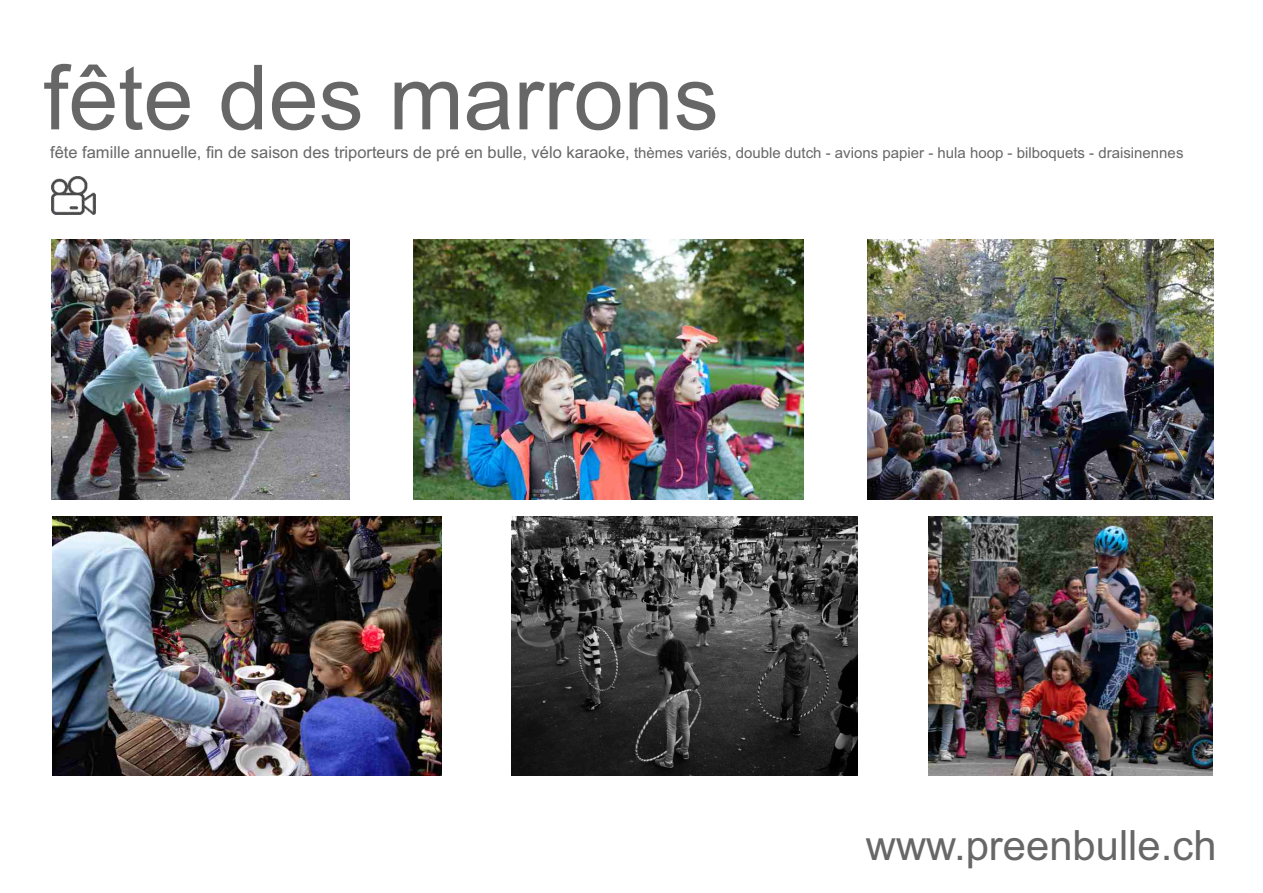
<style>
.page{position:relative;width:1263px;height:893px;background:#fff}
.page>*{position:absolute;margin:0;border:0;box-sizing:border-box;transform-origin:0 0}
.t1{font:90px "Arial";color:#676767}
.t2{font:41.85px "Arial";color:#676767}
.t3{font:16.5px "Arial";color:#676767}
.s1{font-size:15px}
</style>
<div class="page">
<img style="left:51px;top:240px;width:298px;height:259px">
<img style="left:413px;top:240px;width:390px;height:259px">
<img style="left:928px;top:516px;width:285px;height:259px">
<img style="left:52px;top:516px;width:389px;height:259px">
<img style="left:512px;top:516px;width:346px;height:259px">
<img style="left:867px;top:240px;width:346px;height:259px">
<img style="left:52px;top:176px;width:43px;height:38px">
<h1 class="t1" style="left:43px;top:64px;width:677px">fête des marrons</h1>
<p class="t3" style="left:50px;top:146px;width:1135px">fête famille annuelle, fin de saison des triporteurs de pré en bulle, vélo karaoke, <span class="s1">thèmes variés, double dutch - avions papier - hula hoop - bilboquets - draisinennes</span></p>
<h2 class="t2" style="left:866px;top:830px;width:352px">www.preenbulle.ch</h2>
</div>
